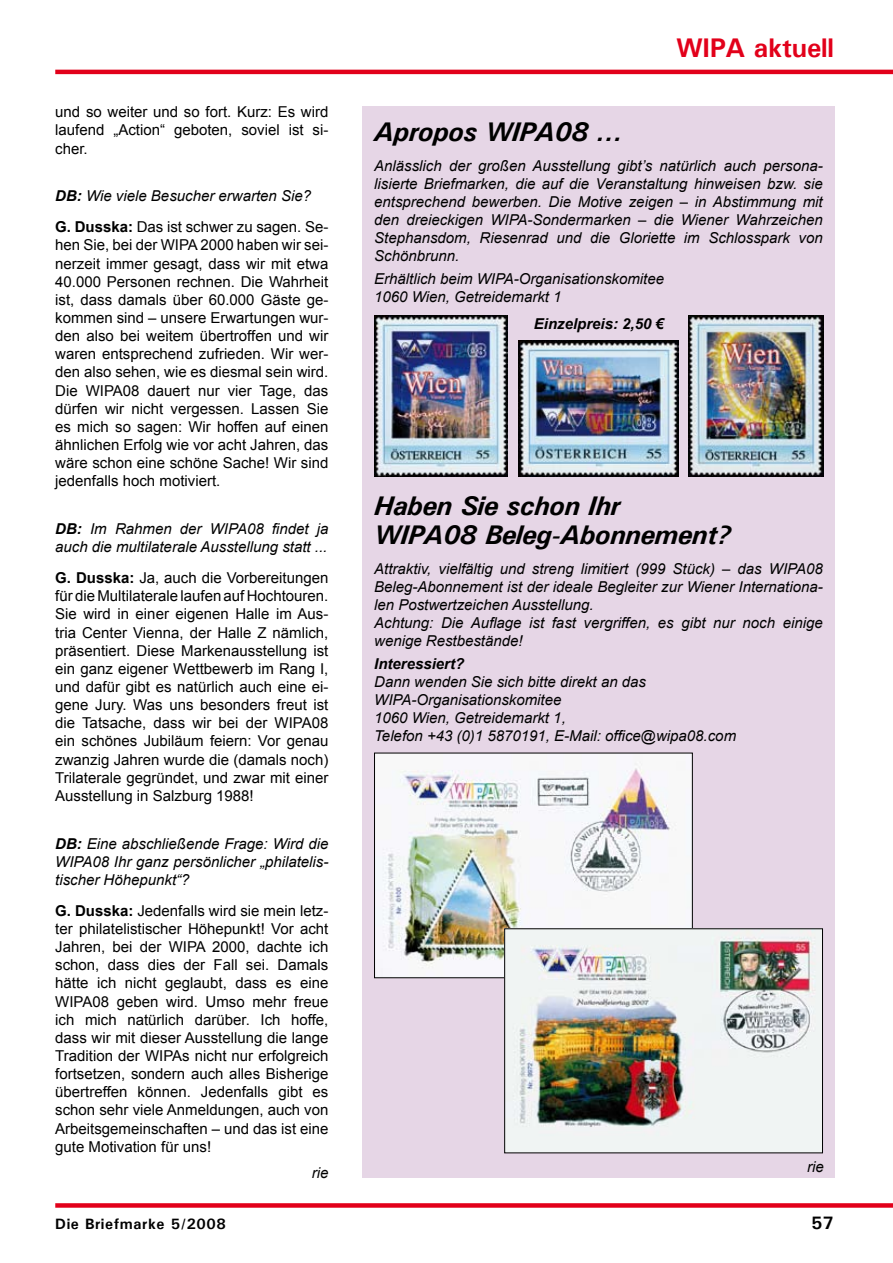
<style>
.page{position:relative;width:893px;height:1263px;background:#fff}
.page>*{position:absolute;margin:0;border:0;box-sizing:border-box;transform-origin:0 0}
.t1{font:italic 700 27px/28.5px "Univers";letter-spacing:-.01em;color:#000}
.t2{font:700 27px "Univers";letter-spacing:-.01em;color:#e2001a}
.t3{font:700 18px "Univers";color:#000}
.t4{font:15px/18.1px "Arial";color:#000;text-align:justify}
.t5{font:italic 15px/18px "Arial";color:#000}
.t6{font:italic 700 15px "Arial";color:#000}
.t7{font:700 15px "Univers";letter-spacing:.04em;color:#000}
.s1{font-weight:700}
.s2{font-weight:700;font-style:normal}
.s3{font-style:normal}
</style>
<div class="page">
<div style="left:55px;top:1203px;width:838px;height:5px;background:#e2001a"></div>
<hr style="left:55px;top:70px;width:838px;height:4px;background:#e2001a">
<div style="left:363px;top:106px;width:472px;height:1072px;background:#e6d6e6"></div>
<img style="left:376px;top:755px;width:315px;height:221px">
<div style="left:374px;top:753px;width:319px;height:225px;border:1px solid #000"></div>
<img style="left:506px;top:930px;width:315px;height:221px">
<div style="left:504px;top:928px;width:319px;height:225px;border:1px solid #000"></div>
<img style="left:374px;top:316px;width:134px;height:160px">
<img style="left:689px;top:315px;width:134px;height:161px">
<img style="left:519px;top:341px;width:160px;height:135px">
<p class="t4" style="left:55px;top:103px;width:275px">und so weiter und so fort. Kurz: Es wird laufend „Action“ geboten, soviel ist si&shy;cher.</p>
<p class="t5" style="left:55px;top:181px;width:275px;line-height:30.9px"><span class="s1">DB:</span> Wie viele Besucher erwarten Sie?<br><span class="s2">G. Dusska:</span> <span class="s3">Das ist schwer zu sagen. Se-</span></p>
<p class="t4" style="left:55px;top:236px;width:275px">hen Sie, bei der WIPA 2000 haben wir sei&shy;nerzeit immer gesagt, dass wir mit etwa 40.000 Personen rechnen. Die Wahrheit ist, dass damals über 60.000 Gäste ge&shy;kommen sind – unsere Erwartungen wur&shy;den also bei weitem übertroffen und wir waren entsprechend zufrieden. Wir wer&shy;den also sehen, wie es diesmal sein wird.<br>Die WIPA08 dauert nur vier Tage, das dürfen wir nicht vergessen. Lassen Sie es mich so sagen: Wir hoffen auf einen ähnlichen Erfolg wie vor acht Jahren, das wäre schon eine schöne Sache! Wir sind jedenfalls hoch motiviert.</p>
<p class="t5" style="left:55px;top:520px;width:275px"><span class="s1">DB:</span> Im Rahmen der WIPA08 findet ja auch die multilaterale Ausstellung statt ...</p>
<p class="t4" style="left:55px;top:569px;width:275px"><span class="s1">G. Dusska:</span> Ja, auch die Vorbereitungen für die Multilaterale laufen auf Hochtouren.<br>Sie wird in einer eigenen Halle im Aus&shy;tria Center Vienna, der Halle Z nämlich, präsentiert. Diese Markenausstellung ist ein ganz eigener Wettbewerb im Rang I, und dafür gibt es natürlich auch eine ei&shy;gene Jury. Was uns besonders freut ist die Tatsache, dass wir bei der WIPA08 ein schönes Jubiläum feiern: Vor genau zwanzig Jahren wurde die (damals noch)<br>Trilaterale gegründet, und zwar mit einer Ausstellung in Salzburg 1988!</p>
<p class="t5" style="left:55px;top:834px;width:275px;text-align:justify"><span class="s1">DB:</span> Eine abschließende Frage: Wird die WIPA08 Ihr ganz persönlicher „philatelis&shy;tischer Höhepunkt“?</p>
<p class="t4" style="left:55px;top:902px;width:275px"><span class="s1">G. Dusska:</span> Jedenfalls wird sie mein letz&shy;ter philatelistischer Höhepunkt! Vor acht Jahren, bei der WIPA 2000, dachte ich schon, dass dies der Fall sei. Damals hätte ich nicht geglaubt, dass es eine WIPA08 geben wird. Umso mehr freue ich mich natürlich darüber. Ich hoffe, dass wir mit dieser Ausstellung die lange Tradition der WIPAs nicht nur erfolgreich fortsetzen, sondern auch alles Bisherige übertreffen können. Jedenfalls gibt es schon sehr viele Anmeldungen, auch von Arbeitsgemeinschaften – und das ist eine gute Motivation für uns!</p>
<p class="t5" style="left:312px;top:1164px;width:18px">rie</p>
<h1 class="t2" style="left:676px;top:30px;width:159px">WIPA aktuell</h1>
<h1 class="t1" style="left:374px;top:116px;width:250px">Apropos WIPA08 ...</h1>
<p class="t5" style="left:374px;top:157px;width:450px;text-align:justify">Anlässlich der großen Ausstellung gibt’s natürlich auch persona&shy;lisierte Briefmarken, die auf die Veranstaltung hinweisen bzw. sie entsprechend bewerben. Die Motive zeigen – in Abstimmung mit den dreieckigen WIPA-Sondermarken – die Wiener Wahrzeichen Stephansdom, Riesenrad und die Gloriette im Schlosspark von Schönbrunn.</p>
<p class="t5" style="left:374px;top:269px;width:291px">Erhältlich beim WIPA-Organisationskomitee<br>1060 Wien, Getreidemarkt 1</p>
<p class="t6" style="left:534px;top:314px;width:132px">Einzelpreis: 2,50 €</p>
<h1 class="t1" style="left:374px;top:491px;width:358px">Haben Sie schon Ihr<br>WIPA08 Beleg-Abonnement?</h1>
<p class="t5" style="left:374px;top:560px;width:450px">Attraktiv, vielfältig und streng limitiert (999 Stück) – das WIPA08<br>Beleg-Abonnement ist der ideale Begleiter zur Wiener Internationa&shy;len Postwertzeichen Ausstellung.<br>Achtung: Die Auflage ist fast vergriffen, es gibt nur noch einige wenige Restbestände!</p>
<p class="t6" style="left:374px;top:653px;width:92px">Interessiert?</p>
<p class="t5" style="left:374px;top:672px;width:363px">Dann wenden Sie sich bitte direkt an das WIPA-Organisationskomitee<br>1060 Wien, Getreidemarkt 1,<br>Telefon +43 (0)1 5870191, E-Mail: office@wipa08.com</p>
<p class="t5" style="left:807px;top:1158px;width:18px">rie</p>
<p class="t7" style="left:55px;top:1214px;width:172px">Die Briefmarke 5/2008</p>
<p class="t3" style="left:811px;top:1211px;width:24px">57</p>
</div>
